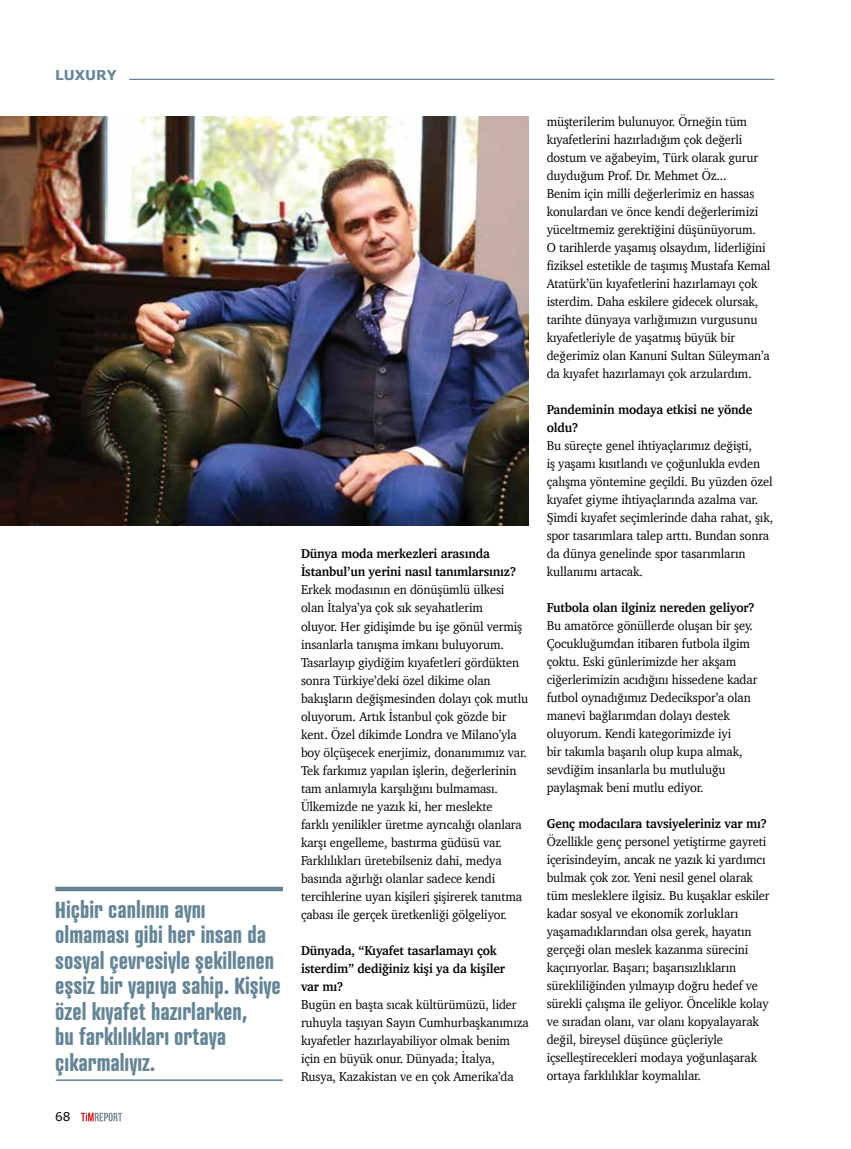
<style>
.page{position:relative;width:851px;height:1149px;background:#fff}
.page>*{position:absolute;margin:0;border:0;box-sizing:border-box;transform-origin:0 0}
.t1{font:700 22.5px/25.5px "Atrament Std";color:#648595}
.t2{font:700 13.5px "Verdana";color:#648595}
.t3{font:13.2px/18px "Charter";letter-spacing:-.01em;color:#000;scale:.95 1}
.t4{font:700 13.2px/18px "Charter";letter-spacing:-.01em;color:#000;scale:.95 1}
.t5{font:12px "Verdana";color:#000}
</style>
<div class="page">
<svg style="left:81px;top:1112px;width:41px;height:9px"></svg>
<img style="left:0;top:116px;width:528px;height:409px">
<hr style="left:56px;top:1078px;width:227px;height:2px;background:#648595">
<svg style="left:55px;top:886px;width:228px;height:4px"></svg>
<hr style="left:129px;top:79px;width:645px;height:1px;background:#648595">
<p class="t2" style="left:55px;top:65px;width:63px">LUXURY</p>
<h1 class="t1" style="left:55px;top:895px;width:227px">Hiçbir canlının aynı olmaması gibi her insan da sosyal çevresiyle şekillenen eşsiz bir yapıya sahip. Kişiye özel kıyafet hazırlarken,<br>bu farklılıkları ortaya çıkarmalıyız.</h1>
<p class="t5" style="left:55px;top:1108px;width:17px">68</p>
<p class="t4" style="left:301px;top:544px;width:228px">Dünya moda merkezleri arasında<br>İstanbul’un yerini nasıl tanımlarsınız?</p>
<p class="t3" style="left:301px;top:580px;width:240px">Erkek modasının en dönüşümlü ülkesi olan İtalya’ya çok sık seyahatlerim<br>oluyor. Her gidişimde bu işe gönül vermiş insanlarla tanışma imkanı buluyorum.<br>Tasarlayıp giydiğim kıyafetleri gördükten sonra Türkiye’deki özel dikime olan bakışların değişmesinden dolayı çok mutlu oluyorum. Artık İstanbul çok gözde bir kent. Özel dikimde Londra ve Milano’yla boy ölçüşecek enerjimiz, donanımımız var.<br>Tek farkımız yapılan işlerin, değerlerinin tam anlamıyla karşılığını bulmaması.<br>Ülkemizde ne yazık ki, her meslekte<br>farklı yenilikler üretme ayrıcalığı olanlara karşı engelleme, bastırma güdüsü var.<br>Farklılıkları üretebilseniz dahi, medya basında ağırlığı olanlar sadece kendi tercihlerine uyan kişileri şişirerek tanıtma çabası ile gerçek üretkenliği gölgeliyor.</p>
<p class="t4" style="left:301px;top:940px;width:216px">Dünyada, “Kıyafet tasarlamayı çok isterdim” dediğiniz kişi ya da kişiler var mı?</p>
<p class="t3" style="left:301px;top:994px;width:241px">Bugün en başta sıcak kültürümüzü, lider ruhuyla taşıyan Sayın Cumhurbaşkanımıza kıyafetler hazırlayabiliyor olmak benim için en büyük onur. Dünyada; İtalya, Rusya, Kazakistan ve en çok Amerika’da</p>
<p class="t3" style="left:546px;top:112px;width:237px">müşterilerim bulunuyor. Örneğin tüm kıyafetlerini hazırladığım çok değerli dostum ve ağabeyim, Türk olarak gurur duyduğum Prof. Dr. Mehmet Öz...<br>Benim için milli değerlerimiz en hassas konulardan ve önce kendi değerlerimizi yüceltmemiz gerektiğini düşünüyorum.<br>O tarihlerde yaşamış olsaydım, liderliğini fiziksel estetikle de taşımış Mustafa Kemal Atatürk’ün kıyafetlerini hazırlamayı çok isterdim. Daha eskilere gidecek olursak, tarihte dünyaya varlığımızın vurgusunu kıyafetleriyle de yaşatmış büyük bir değerimiz olan Kanuni Sultan Süleyman’a da kıyafet hazırlamayı çok arzulardım.</p>
<p class="t4" style="left:546px;top:400px;width:218px">Pandeminin modaya etkisi ne yönde oldu?</p>
<p class="t3" style="left:546px;top:436px;width:240px">Bu süreçte genel ihtiyaçlarımız değişti,<br>iş yaşamı kısıtlandı ve çoğunlukla evden çalışma yöntemine geçildi. Bu yüzden özel kıyafet giyme ihtiyaçlarında azalma var.<br>Şimdi kıyafet seçimlerinde daha rahat, şık, spor tasarımlara talep arttı. Bundan sonra da dünya genelinde spor tasarımların kullanımı artacak.</p>
<p class="t4" style="left:546px;top:598px;width:220px">Futbola olan ilginiz nereden geliyor?</p>
<p class="t3" style="left:546px;top:616px;width:223px">Bu amatörce gönüllerde oluşan bir şey.<br>Çocukluğumdan itibaren futbola ilgim çoktu. Eski günlerimizde her akşam ciğerlerimizin acıdığını hissedene kadar futbol oynadığımız Dedecikspor’a olan manevi bağlarımdan dolayı destek oluyorum. Kendi kategorimizde iyi<br>bir takımla başarılı olup kupa almak, sevdiğim insanlarla bu mutluluğu paylaşmak beni mutlu ediyor.</p>
<p class="t4" style="left:546px;top:814px;width:233px">Genç modacılara tavsiyeleriniz var mı?</p>
<p class="t3" style="left:546px;top:832px;width:236px">Özellikle genç personel yetiştirme gayreti içerisindeyim, ancak ne yazık ki yardımcı bulmak çok zor. Yeni nesil genel olarak tüm mesleklere ilgisiz. Bu kuşaklar eskiler kadar sosyal ve ekonomik zorlukları yaşamadıklarından olsa gerek, hayatın gerçeği olan meslek kazanma sürecini kaçırıyorlar. Başarı; başarısızlıkların sürekliliğinden yılmayıp doğru hedef ve sürekli çalışma ile geliyor. Öncelikle kolay ve sıradan olanı, var olanı kopyalayarak değil, bireysel düşünce güçleriyle içselleştirecekleri modaya yoğunlaşarak ortaya farklılıklar koymalılar.</p>
</div>
